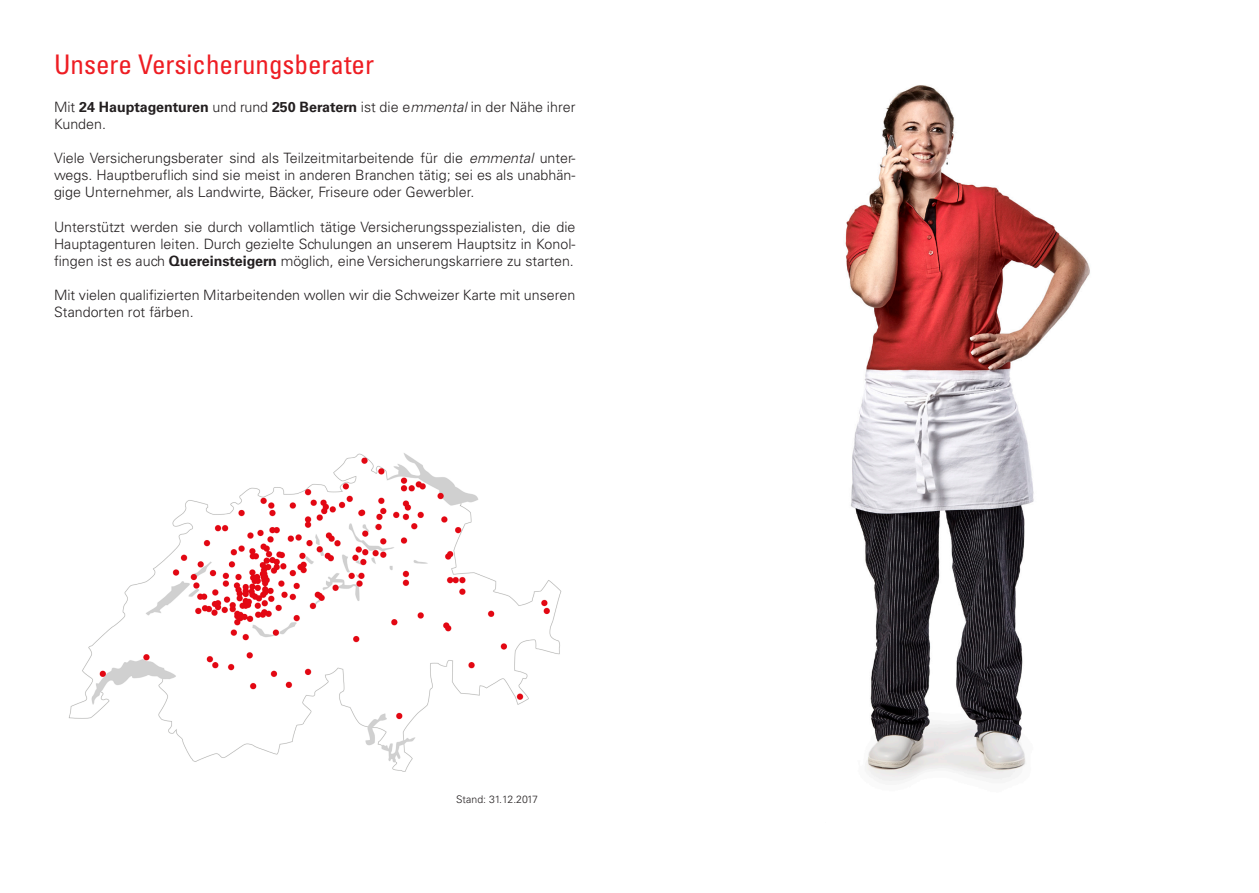
<style>
.page{position:relative;width:1259px;height:893px;background:#fff}
.page>*{position:absolute;margin:0;border:0;box-sizing:border-box;transform-origin:0 0}
.t1{font:condensed 27px "Univers LT Std";color:#ee1d23}
.t2{font:300 14.25px/17.1px "Univers LT Std";color:#231f20}
.t3{font:300 10.5px "Univers LT Std";color:#231f20}
.s1{font-weight:700}
.s2{font-style:italic}
</style>
<div class="page">
<img style="left:68px;top:453px;width:494px;height:319px">
<img style="left:845px;top:85px;width:245px;height:696px">
<p class="t1" style="left:54px;top:47px;width:321px">Unsere Versicherungsberater</p>
<p class="t2" style="left:54px;top:98px;width:523px">Mit <span class="s1">24 Hauptagenturen</span> und rund <span class="s1">250 Beratern</span> ist die e<span class="s2">mmental</span> in der Nähe ihrer<br>Kunden.</p>
<p class="t2" style="left:54px;top:150px;width:523px;text-align:justify">Viele Versicherungsberater sind als Teilzeitmitarbeitende für die <span class="s2">emmental</span> unter&shy;wegs. Hauptberuflich sind sie meist in anderen Branchen tätig; sei es als unabhän&shy;gige Unternehmer, als Landwirte, Bäcker, Friseure oder Gewerbler.</p>
<p class="t2" style="left:54px;top:218px;width:523px;text-align:justify">Unterstützt werden sie durch vollamtlich tätige Versicherungsspezialisten, die die Hauptagenturen leiten. Durch gezielte Schulungen an unserem Hauptsitz in Konol&shy;fingen ist es auch <span class="s1">Quereinsteigern</span> möglich, eine Versicherungskarriere zu starten.</p>
<p class="t2" style="left:54px;top:286px;width:523px">Mit vielen qualifizierten Mitarbeitenden wollen wir die Schweizer Karte mit unseren<br>Standorten rot färben.</p>
<p class="t3" style="left:456px;top:793px;width:83px">Stand: 31.12.2017</p>
</div>
